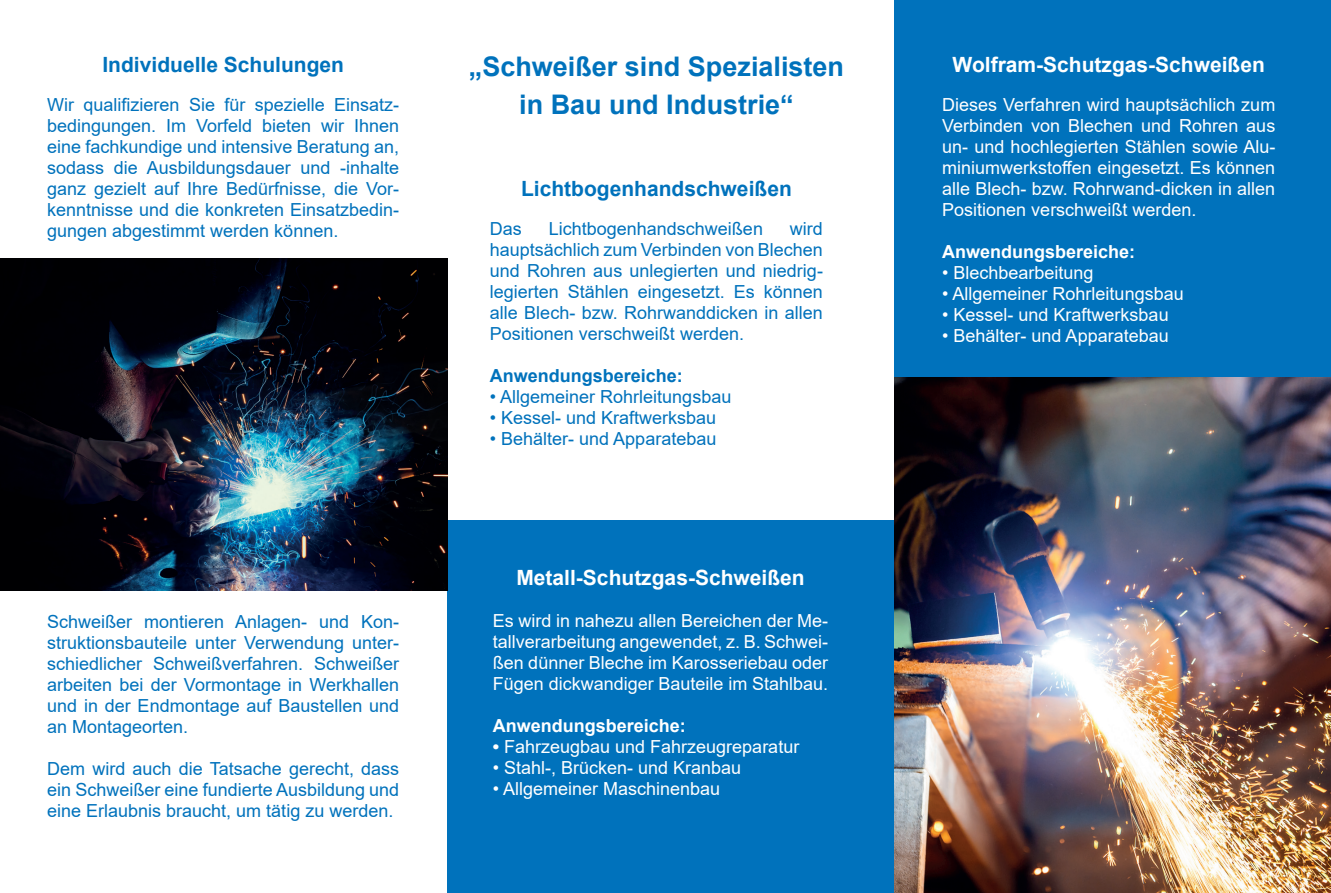
<style>
.page{position:relative;width:1331px;height:893px;background:#fff}
.page>*{position:absolute;margin:0;border:0;box-sizing:border-box;transform-origin:0 0}
.t1{font:700 27px/37.5px "Arial";color:#0072bc;text-align:center}
.t2{font:700 21px "Arial";color:#fff}
.t3{font:700 21px "Arial";color:#0072bc}
.t4{font:18px/21px "Arial";color:#0072bc;text-align:justify}
.t5{font:18px/21px "Arial";color:#fff;text-align:justify}
.t6{font:700 18px "Arial";color:#fff}
.t7{font:700 18px "Arial";color:#0072bc}
.s1{font-weight:700}
</style>
<div class="page">
<div style="left:894px;top:1px;width:437px;height:377px;background:#0072bc"></div>
<div style="left:447px;top:521px;width:457px;height:372px;background:#0072bc"></div>
<img style="left:0;top:258px;width:447px;height:333px">
<img style="left:894px;top:377px;width:437px;height:516px">
<p class="t3" style="left:102px;top:49px;width:243px">Individuelle Schulungen</p>
<p class="t4" style="left:47px;top:94px;width:354px">Wir qualifizieren Sie für spezielle Einsatz&shy;bedingungen. Im Vorfeld bieten wir Ihnen eine fachkundige und intensive Beratung an, sodass die Ausbildungsdauer und -inhalte ganz gezielt auf Ihre Bedürfnisse, die Vor&shy;kenntnisse und die konkreten Einsatzbedin&shy;gungen abgestimmt werden können.</p>
<p class="t4" style="left:47px;top:611px;width:354px">Schweißer montieren Anlagen- und Kon&shy;struktionsbauteile unter Verwendung unter&shy;schiedlicher Schweißverfahren. Schweißer arbeiten bei der Vormontage in Werkhallen und in der Endmontage auf Baustellen und an Montageorten.</p>
<p class="t4" style="left:47px;top:758px;width:354px">Dem wird auch die Tatsache gerecht, dass ein Schweißer eine fundierte Ausbildung und eine Erlaubnis braucht, um tätig zu werden.</p>
<h1 class="t1" style="left:469px;top:48px;width:377px">„Schweißer sind Spezialisten in Bau und Industrie“</h1>
<p class="t3" style="left:521px;top:174px;width:272px">Lichtbogenhandschweißen</p>
<p class="t4" style="left:490px;top:218px;width:34px">Das</p>
<p class="t4" style="left:549px;top:218px;width:216px">Lichtbogenhandschweißen</p>
<p class="t4" style="left:490px;top:218px;width:335px;text-indent:300px">wird hauptsächlich zum Verbinden von Blechen und Rohren aus unlegierten und niedrig&shy;legierten Stählen eingesetzt. Es können alle Blech- bzw. Rohrwanddicken in allen Positionen verschweißt werden.</p>
<p class="t7" style="left:490px;top:363px;width:195px">Anwendungsbereiche:</p>
<p class="t4" style="left:490px;top:386px;width:243px">• Allgemeiner Rohrleitungsbau</p>
<p class="t4" style="left:490px;top:407px;width:228px">• Kessel- und Kraftwerksbau</p>
<p class="t4" style="left:490px;top:428px;width:228px">• Behälter- und Apparatebau</p>
<p class="t2" style="left:516px;top:563px;width:290px">Metall-Schutzgas-Schweißen</p>
<p class="t5" style="left:493px;top:610px;width:337px">Es wird in nahezu allen Bereichen der Me&shy;tallverarbeitung angewendet, z. B. Schwei&shy;ßen dünner Bleche im Karosseriebau oder Fügen dickwandiger Bauteile im Stahlbau.</p>
<p class="t6" style="left:493px;top:713px;width:195px">Anwendungsbereiche:</p>
<p class="t5" style="left:493px;top:736px;width:308px"><span class="s1">•</span> Fahrzeugbau und Fahrzeugreparatur</p>
<p class="t5" style="left:493px;top:757px;width:250px">• Stahl-, Brücken- und Kranbau</p>
<p class="t5" style="left:493px;top:778px;width:229px">• Allgemeiner Maschinenbau</p>
<p class="t2" style="left:953px;top:49px;width:314px">Wolfram-Schutzgas-Schweißen</p>
<p class="t5" style="left:942px;top:94px;width:335px">Dieses Verfahren wird hauptsächlich zum Verbinden von Blechen und Rohren aus un- und hochlegierten Stählen sowie Alu&shy;miniumwerkstoffen eingesetzt. Es können alle Blech- bzw. Rohrwand-dicken in allen Positionen verschweißt werden.</p>
<p class="t6" style="left:942px;top:239px;width:195px">Anwendungsbereiche:</p>
<p class="t5" style="left:942px;top:262px;width:153px">• Blechbearbeitung</p>
<p class="t5" style="left:942px;top:283px;width:243px">• Allgemeiner Rohrleitungsbau</p>
<p class="t5" style="left:942px;top:304px;width:228px">• Kessel- und Kraftwerksbau</p>
<p class="t5" style="left:942px;top:325px;width:228px">• Behälter- und Apparatebau</p>
</div>
